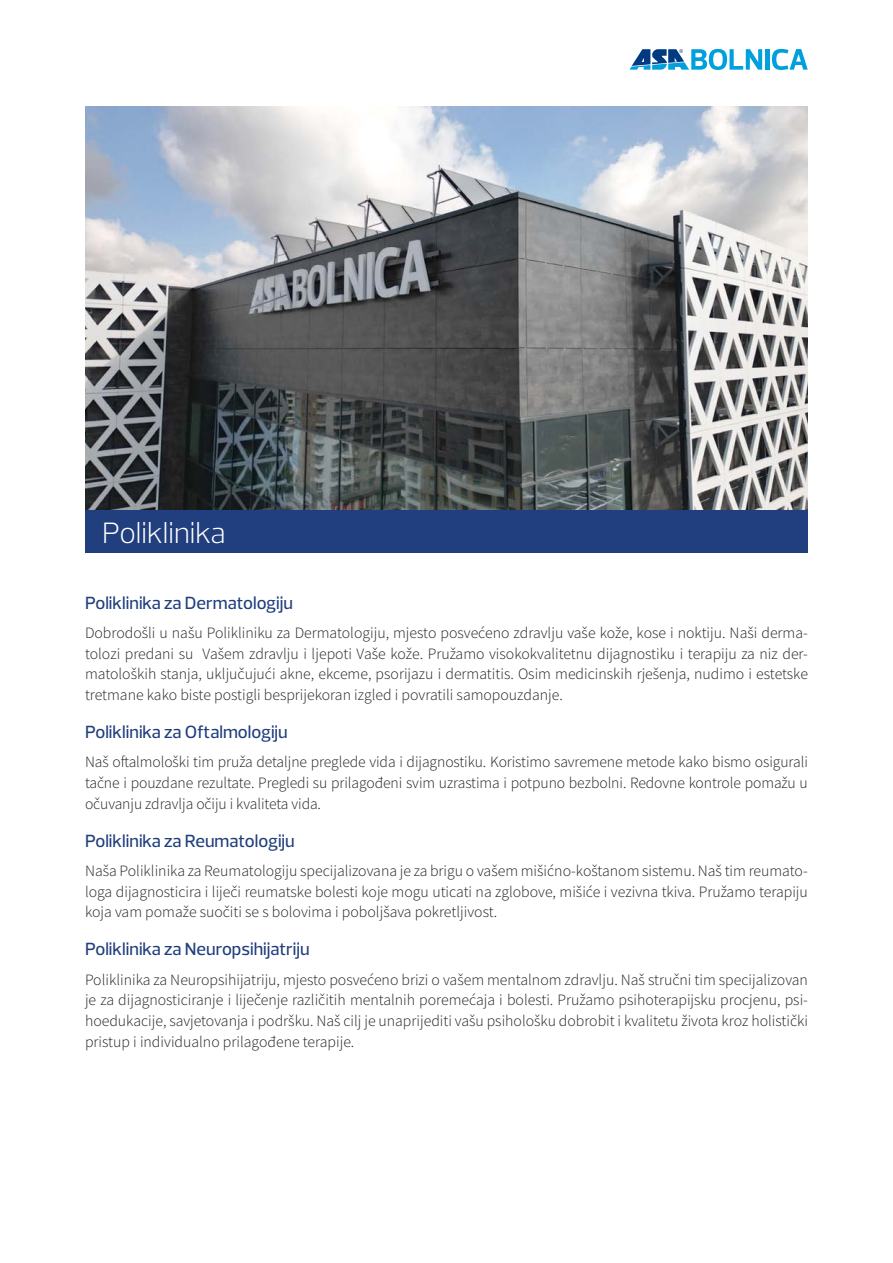
<style>
.page{position:relative;width:893px;height:1263px;background:#fff}
.page>*{position:absolute;margin:0;border:0;box-sizing:border-box;transform-origin:0 0}
.t1{font:300 30px "Prelo";color:#fff}
.t2{font:500 18px "Prelo";color:#213f7e}
.t3{font:300 15.75px/20.7px "Source Sans Pro";color:#231f20;text-align:justify}
</style>
<div class="page">
<svg style="left:629px;top:49px;width:133px;height:21px"></svg>
<hr style="left:765px;top:49px;width:4px;height:21px;background:#00a0dd">
<svg style="left:772px;top:49px;width:36px;height:21px"></svg>
<img style="left:85px;top:107px;width:723px;height:403px">
<div style="left:85px;top:510px;width:723px;height:43px;background:#213f7e"></div>
<h1 class="t1" style="left:102px;top:514px;width:125px">Poliklinika</h1>
<p class="t2" style="left:85px;top:591px;width:209px">Poliklinika za Dermatologiju</p>
<p class="t3" style="left:85px;top:622px;width:724px">Dobrodošli u našu Polikliniku za Dermatologiju, mjesto posvećeno zdravlju vaše kože, kose i noktiju. Naši derma&shy;tolozi predani su Vašem zdravlju i ljepoti Vaše kože. Pružamo visokokvalitetnu dijagnostiku i terapiju za niz der&shy;matoloških stanja, uključujući akne, ekceme, psorijazu i dermatitis. Osim medicinskih rješenja, nudimo i estetske tretmane kako biste postigli besprijekoran izgled i povratili samopouzdanje.</p>
<p class="t2" style="left:85px;top:721px;width:204px">Poliklinika za Oftalmologiju</p>
<p class="t3" style="left:85px;top:752px;width:724px">Naš oftalmološki tim pruža detaljne preglede vida i dijagnostiku. Koristimo savremene metode kako bismo osigurali tačne i pouzdane rezultate. Pregledi su prilagođeni svim uzrastima i potpuno bezbolni. Redovne kontrole pomažu u očuvanju zdravlja očiju i kvaliteta vida.</p>
<p class="t2" style="left:85px;top:829px;width:211px">Poliklinika za Reumatologiju</p>
<p class="t3" style="left:85px;top:860px;width:724px">Naša Poliklinika za Reumatologiju specijalizovana je za brigu o vašem mišićno-koštanom sistemu. Naš tim reumato&shy;loga dijagnosticira i liječi reumatske bolesti koje mogu uticati na zglobove, mišiće i vezivna tkiva. Pružamo terapiju koja vam pomaže suočiti se s bolovima i poboljšava pokretljivost.</p>
<p class="t2" style="left:85px;top:938px;width:226px">Poliklinika za Neuropsihijatriju</p>
<p class="t3" style="left:85px;top:969px;width:724px">Poliklinika za Neuropsihijatriju, mjesto posvećeno brizi o vašem mentalnom zdravlju. Naš stručni tim specijalizovan je za dijagnosticiranje i liječenje različitih mentalnih poremećaja i bolesti. Pružamo psihoterapijsku procjenu, psi&shy;hoedukacije, savjetovanja i podršku. Naš cilj je unaprijediti vašu psihološku dobrobit i kvalitetu života kroz holistički pristup i individualno prilagođene terapije.</p>
</div>
